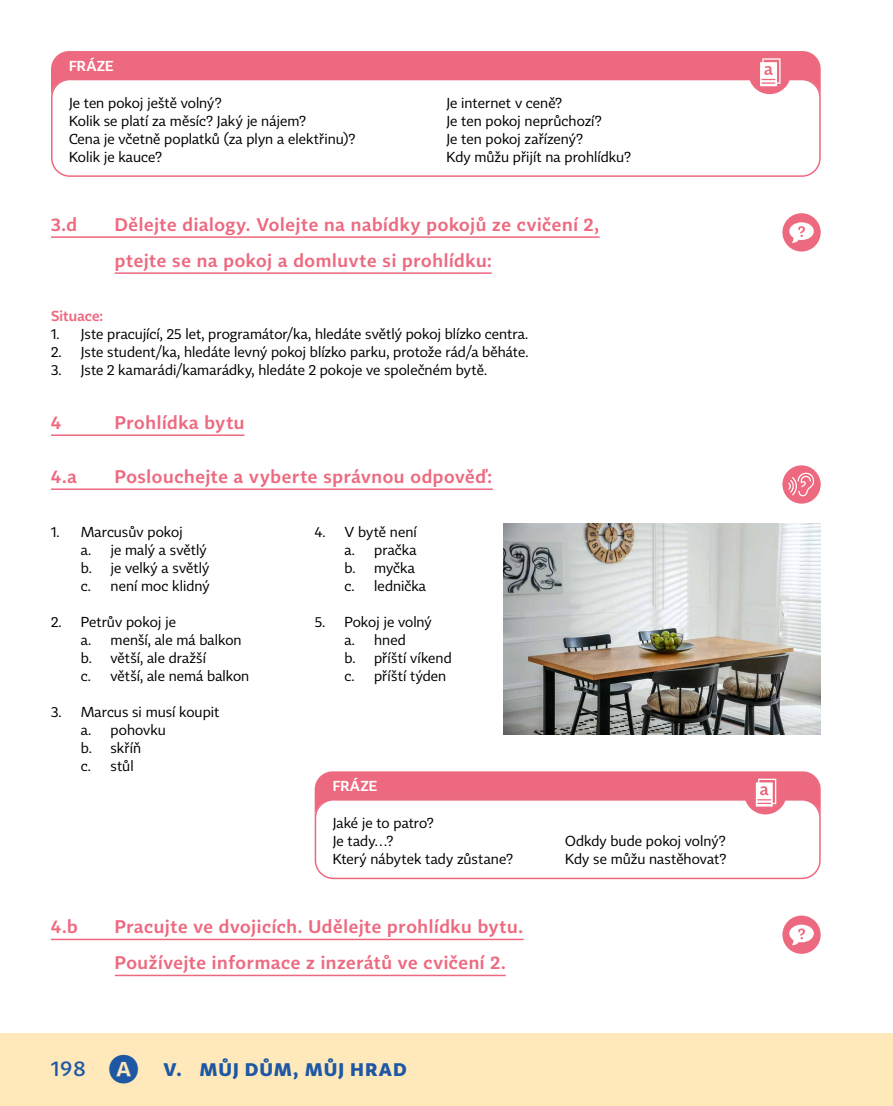
<style>
.page{position:relative;width:893px;height:1106px;background:#fff}
.page>*{position:absolute;margin:0;border:0;box-sizing:border-box;transform-origin:0 0}
.t1{font:600 18px/36px "Tabac Sans";letter-spacing:.035em;color:#ed697f}
.t2{font:700 18px "Tabac Sans";letter-spacing:.075em;color:#1e57a3}
.t3{font:14.25px/18px "Tabac Sans";letter-spacing:.005em;color:#000}
.t4{font:600 14.25px "Tabac Sans";letter-spacing:.01em;color:#fff}
.t5{font:600 14.25px "Tabac Sans";letter-spacing:.005em;color:#ed697f}
.s1{font-weight:500;font-size:21px}
.s2{font-weight:500;font-size:39px}
</style>
<div class="page">
<div style="left:0;top:1033px;width:893px;height:73px;background:#ffe9bb"></div>
<div style="left:51px;top:51px;width:770px;height:61px;background:#ed697f;border-radius:18px"></div>
<div style="left:51px;top:80px;width:770px;height:97px;background:#fff;border-radius:18px"></div>
<div style="left:51px;top:79px;width:770px;height:98px;border:2px solid #ed697f;border-radius:18px"></div>
<hr style="left:51px;top:236px;width:549px;height:2px;background:#ed697f">
<hr style="left:115px;top:272px;width:377px;height:2px;background:#ed697f">
<hr style="left:51px;top:434px;width:194px;height:2px;background:#ed697f">
<hr style="left:51px;top:488px;width:442px;height:2px;background:#ed697f">
<div style="left:748px;top:52px;width:43px;height:42px;background:#ed697f;border-radius:50%"></div>
<svg style="left:750px;top:58px;width:39px;height:34px"></svg>
<div style="left:782px;top:213px;width:39px;height:38px;background:#ed697f;border-radius:50%"></div>
<svg style="left:789px;top:222px;width:25px;height:21px"></svg>
<div style="left:782px;top:465px;width:39px;height:38px;background:#ed697f;border-radius:50%"></div>
<svg style="left:788px;top:472px;width:27px;height:24px"></svg>
<hr style="left:51px;top:938px;width:473px;height:2px;background:#ed697f">
<hr style="left:115px;top:974px;width:391px;height:2px;background:#ed697f">
<div style="left:782px;top:915px;width:39px;height:38px;background:#ed697f;border-radius:50%"></div>
<svg style="left:789px;top:924px;width:25px;height:21px"></svg>
<div style="left:315px;top:771px;width:506px;height:61px;background:#ed697f;border-radius:18px"></div>
<div style="left:315px;top:800px;width:506px;height:79px;background:#fff;border-radius:18px"></div>
<div style="left:315px;top:799px;width:506px;height:80px;border:2px solid #ed697f;border-radius:18px"></div>
<div style="left:744px;top:772px;width:43px;height:42px;background:#ed697f;border-radius:50%"></div>
<svg style="left:746px;top:778px;width:39px;height:34px"></svg>
<img style="left:504px;top:523px;width:317px;height:211px">
<p class="t4" style="left:69px;top:57px;width:46px">FRÁZE</p>
<p class="t3" style="left:69px;top:94px;width:154px">Je ten pokoj ještě volný?</p>
<p class="t3" style="left:446px;top:94px;width:117px">Je internet v ceně?</p>
<p class="t3" style="left:69px;top:112px;width:239px">Kolik se platí za měsíc? Jaký je nájem?</p>
<p class="t3" style="left:446px;top:112px;width:157px">Je ten pokoj neprůchozí?</p>
<p class="t3" style="left:69px;top:130px;width:288px">Cena je včetně poplatků (za plyn a elektřinu)?</p>
<p class="t3" style="left:446px;top:130px;width:138px">Je ten pokoj zařízený?</p>
<p class="t3" style="left:69px;top:148px;width:95px">Kolik je kauce?</p>
<p class="t3" style="left:446px;top:148px;width:186px">Kdy můžu přijít na prohlídku?</p>
<p class="t1" style="left:51px;top:207px;width:28px">3.d</p>
<p class="t1" style="left:115px;top:207px;width:486px">Dělejte dialogy. Volejte na nabídky pokojů ze cvičení 2, ptejte se na pokoj a domluvte si prohlídku:</p>
<p class="t5" style="left:51px;top:307px;width:54px">Situace:</p>
<p class="t3" style="left:51px;top:325px;width:479px">1. Jste pracující, 25 let, programátor/ka, hledáte světlý pokoj blízko centra.</p>
<p class="t3" style="left:51px;top:343px;width:479px">2. Jste student/ka, hledáte levný pokoj blízko parku, protože rád/a běháte.</p>
<p class="t3" style="left:51px;top:361px;width:438px">3. Jste 2 kamarádi/kamarádky, hledáte 2 pokoje ve společném bytě.</p>
<p class="t1" style="left:51px;top:405px;width:12px">4</p>
<p class="t1" style="left:115px;top:405px;width:131px">Prohlídka bytu</p>
<p class="t1" style="left:51px;top:459px;width:27px">4.a</p>
<p class="t1" style="left:115px;top:459px;width:379px">Poslouchejte a vyberte správnou odpověď:</p>
<p class="t3" style="left:81px;top:523px;width:130px;text-indent:-30px">1. Marcusův pokoj<br>a. je malý a světlý b. je velký a světlý c. není moc klidný</p>
<p class="t3" style="left:81px;top:613px;width:170px;text-indent:-30px">2. Petrův pokoj je<br>a. menší, ale má balkon b. větší, ale dražší<br>c. větší, ale nemá balkon</p>
<p class="t3" style="left:81px;top:703px;width:140px;text-indent:-30px">3. Marcus si musí koupit a. pohovku<br>b. skříň<br>c. stůl</p>
<p class="t3" style="left:344px;top:523px;width:83px;text-indent:-30px">4. V bytě není a. pračka b. myčka c. lednička</p>
<p class="t3" style="left:344px;top:613px;width:109px;text-indent:-30px">5. Pokoj je volný<br>a. hned<br>b. příští víkend c. příští týden</p>
<p class="t4" style="left:333px;top:777px;width:46px">FRÁZE</p>
<p class="t3" style="left:333px;top:814px;width:103px">Jaké je to patro?<br>Je tady…?</p>
<p class="t3" style="left:565px;top:832px;width:162px">Odkdy bude pokoj volný?</p>
<p class="t3" style="left:333px;top:850px;width:182px">Který nábytek tady zůstane?</p>
<p class="t3" style="left:565px;top:850px;width:163px">Kdy se můžu nastěhovat?</p>
<p class="t1" style="left:51px;top:909px;width:28px">4.b</p>
<p class="t1" style="left:115px;top:909px;width:410px">Pracujte ve dvojicích. Udělejte prohlídku bytu.<br>Používejte informace z inzerátů ve cvičení 2.</p>
<p class="t2" style="left:51px;top:1058px;width:356px"><span class="s1">198</span> <span class="s2">A</span> V. MŮJ DŮM, MŮJ HRAD</p>
</div>
